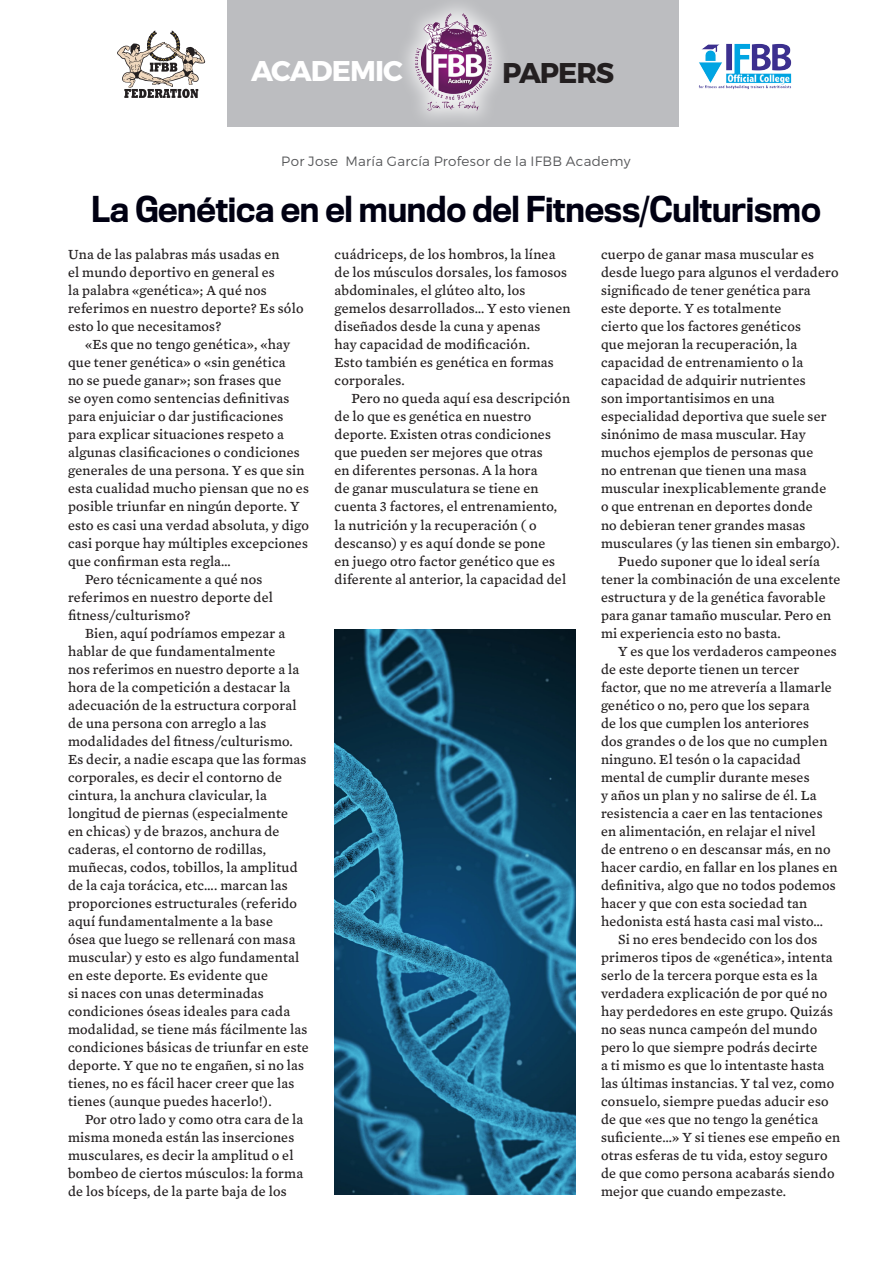
<style>
.page{position:relative;width:893px;height:1263px;background:#fff}
.page>*{position:absolute;margin:0;border:0;box-sizing:border-box;transform-origin:0 0}
.category_head{font:500 33px "Titling Gothic FB Narrow";letter-spacing:-.005em;color:#000012}
.Hed_Narrow_14_13{font:700 28.5px "Montserrat";letter-spacing:-.03em;color:#fff}
.Hed_Narrow_14_13-2{font:700 28.5px "Montserrat";letter-spacing:-.04em;color:#231f20}
.t1{font:14.25px/18px "Mercury Text G4";letter-spacing:.015em;color:#231f20}
._1__HED__SM_FlamaBld{font:300 13.5px "Montserrat";letter-spacing:.02em;color:#57585a}
</style>
<div class="page">
<div style="left:227px;top:0;width:452px;height:126px;background:#bcbdc0"></div>
<div style="left:395px;top:0;width:116px;height:130px;background:#fff;opacity:.75"></div>
<img style="left:410px;top:13px;width:87px;height:99px">
<svg style="left:117px;top:31px;width:88px;height:67px"></svg>
<img style="left:698px;top:43px;width:94px;height:47px">
<img style="left:334px;top:629px;width:241px;height:566px">
<p class="Hed_Narrow_14_13" style="left:251px;top:47px;width:153px">ACADEMIC</p>
<p class="Hed_Narrow_14_13-2" style="left:502px;top:49px;width:114px">PAPERS</p>
<p class="_1__HED__SM_FlamaBld" style="left:281px;top:151px;width:351px">Por Jose María García Profesor de la IFBB Academy</p>
<p class="category_head" style="left:91px;top:190px;width:731px">La Genética en el mundo del Fitness/Culturismo</p>
<p class="t1" style="left:68px;top:245px;width:237px">Una de las palabras más usadas en<br>el mundo deportivo en general es<br>la palabra «genética»; A qué nos referimos en nuestro deporte? Es sólo esto lo que necesitamos?</p>
<p class="t1" style="left:68px;top:335px;width:243px;text-indent:17px">«Es que no tengo genética», «hay que tener genética» o «sin genética<br>no se puede ganar»; son frases que<br>se oyen como sentencias definitivas para enjuiciar o dar justificaciones para explicar situaciones respeto a algunas clasificaciones o condiciones generales de una persona. Y es que sin esta cualidad mucho piensan que no es posible triunfar en ningún deporte. Y esto es casi una verdad absoluta, y digo casi porque hay múltiples excepciones que confirman esta regla…</p>
<p class="t1" style="left:68px;top:569px;width:206px;text-indent:17px">Pero técnicamente a qué nos referimos en nuestro deporte del fitness/culturismo?</p>
<p class="t1" style="left:68px;top:623px;width:242px;text-indent:17px">Bien, aquí podríamos empezar a hablar de que fundamentalmente<br>nos referimos en nuestro deporte a la hora de la competición a destacar la adecuación de la estructura corporal de una persona con arreglo a las modalidades del fitness/culturismo.<br>Es decir, a nadie escapa que las formas corporales, es decir el contorno de cintura, la anchura clavicular, la longitud de piernas (especialmente<br>en chicas) y de brazos, anchura de caderas, el contorno de rodillas, muñecas, codos, tobillos, la amplitud de la caja torácica, etc…. marcan las proporciones estructurales (referido aquí fundamentalmente a la base<br>ósea que luego se rellenará con masa muscular) y esto es algo fundamental en este deporte. Es evidente que<br>si naces con unas determinadas condiciones óseas ideales para cada modalidad, se tiene más fácilmente las condiciones básicas de triunfar en este deporte. Y que no te engañen, si no las tienes, no es fácil hacer creer que las tienes (aunque puedes hacerlo!).</p>
<p class="t1" style="left:68px;top:1109px;width:237px;text-indent:17px">Por otro lado y como otra cara de la misma moneda están las inserciones musculares, es decir la amplitud o el bombeo de ciertos músculos: la forma de los bíceps, de la parte baja de los</p>
<p class="t1" style="left:334px;top:245px;width:237px">cuádriceps, de los hombros, la línea de los músculos dorsales, los famosos abdominales, el glúteo alto, los gemelos desarrollados… Y esto vienen diseñados desde la cuna y apenas<br>hay capacidad de modificación.<br>Esto también es genética en formas corporales.</p>
<p class="t1" style="left:334px;top:389px;width:237px;text-indent:17px">Pero no queda aquí esa descripción de lo que es genética en nuestro deporte. Existen otras condiciones que pueden ser mejores que otras<br>en diferentes personas. A la hora<br>de ganar musculatura se tiene en cuenta 3 factores, el entrenamiento, la nutrición y la recuperación ( o descanso) y es aquí donde se pone<br>en juego otro factor genético que es diferente al anterior, la capacidad del</p>
<p class="t1" style="left:601px;top:245px;width:240px">cuerpo de ganar masa muscular es desde luego para algunos el verdadero significado de tener genética para<br>este deporte. Y es totalmente<br>cierto que los factores genéticos<br>que mejoran la recuperación, la capacidad de entrenamiento o la capacidad de adquirir nutrientes<br>son importantisimos en una especialidad deportiva que suele ser sinónimo de masa muscular. Hay muchos ejemplos de personas que<br>no entrenan que tienen una masa muscular inexplicablemente grande<br>o que entrenan en deportes donde<br>no debieran tener grandes masas musculares (y las tienen sin embargo).</p>
<p class="t1" style="left:601px;top:551px;width:241px;text-indent:17px">Puedo suponer que lo ideal sería tener la combinación de una excelente estructura y de la genética favorable para ganar tamaño muscular. Pero en mi experiencia esto no basta.</p>
<p class="t1" style="left:601px;top:641px;width:238px;text-indent:17px">Y es que los verdaderos campeones de este deporte tienen un tercer factor, que no me atrevería a llamarle genético o no, pero que los separa<br>de los que cumplen los anteriores<br>dos grandes o de los que no cumplen ninguno. El tesón o la capacidad mental de cumplir durante meses<br>y años un plan y no salirse de él. La resistencia a caer en las tentaciones en alimentación, en relajar el nivel<br>de entreno o en descansar más, en no hacer cardio, en fallar en los planes en definitiva, algo que no todos podemos hacer y que con esta sociedad tan hedonista está hasta casi mal visto…</p>
<p class="t1" style="left:601px;top:929px;width:241px;text-indent:17px">Si no eres bendecido con los dos primeros tipos de «genética», intenta serlo de la tercera porque esta es la verdadera explicación de por qué no hay perdedores en este grupo. Quizás no seas nunca campeón del mundo pero lo que siempre podrás decirte<br>a ti mismo es que lo intentaste hasta las últimas instancias. Y tal vez, como consuelo, siempre puedas aducir eso de que «es que no tengo la genética suficiente…» Y si tienes ese empeño en otras esferas de tu vida, estoy seguro de que como persona acabarás siendo mejor que cuando empezaste.</p>
</div>
